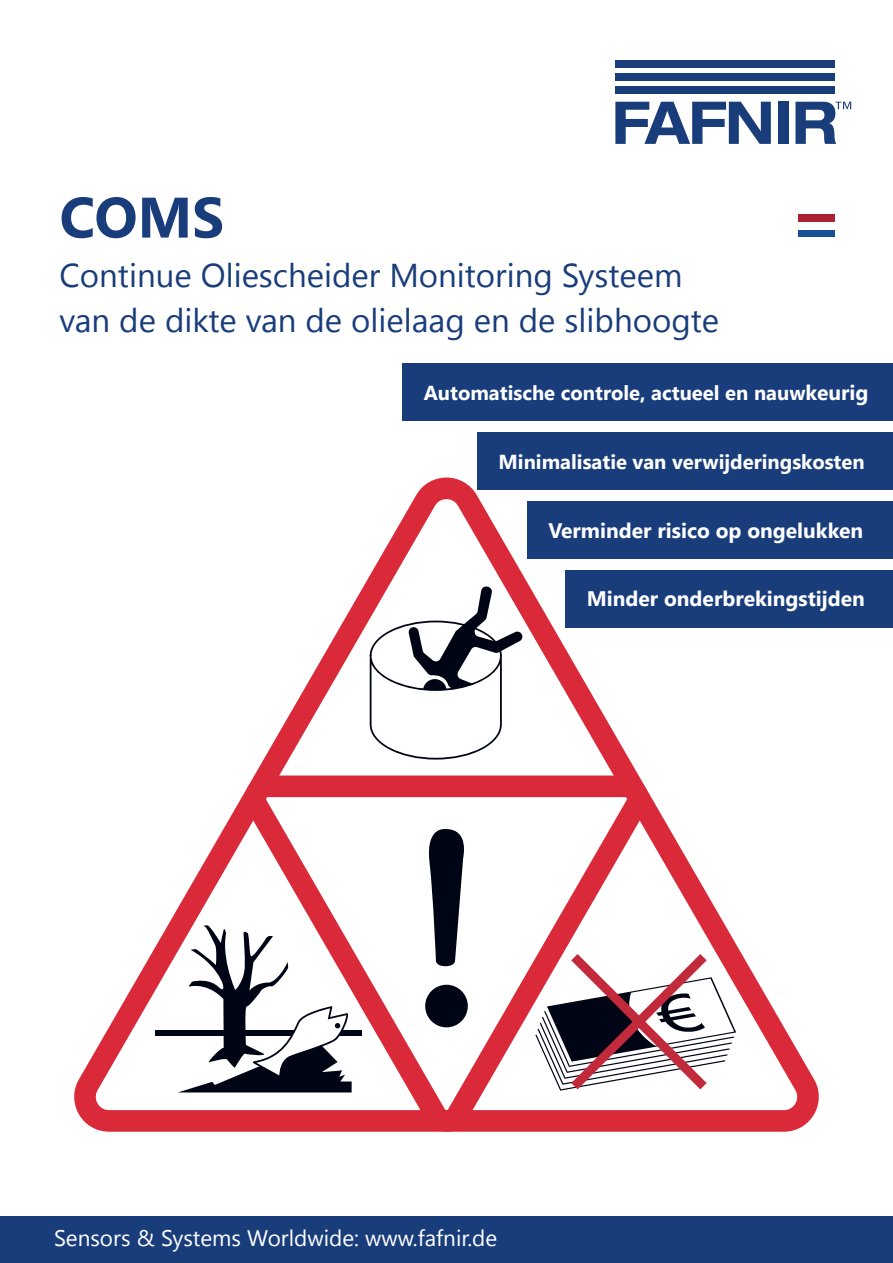
<style>
.page{position:relative;width:893px;height:1263px;background:#fff}
.page>*{position:absolute;margin:0;border:0;box-sizing:border-box;transform-origin:0 0}
.t1{font:700 57px "Segoe UI";color:#193d7b}
.t2{font:33px/45px "Segoe UI";color:#193d7b}
.t3{font:22.5px "Segoe UI";color:#fff}
.t4{font:700 21px "Segoe UI";color:#fff}
.t5{font:700 20.25px "Segoe UI";color:#fff}
.s1{font-size:21px}
</style>
<div class="page">
<div style="left:0;top:1216px;width:893px;height:47px;background:#193d7b"></div>
<svg style="left:615px;top:102px;width:156px;height:42px"></svg>
<div style="left:778px;top:102px;width:10px;height:42px;background:#193d7b"></div>
<div style="left:615px;top:86px;width:220px;height:8px;background:#193d7b"></div>
<div style="left:615px;top:73px;width:220px;height:8px;background:#193d7b"></div>
<div style="left:615px;top:60px;width:220px;height:8px;background:#193d7b"></div>
<svg style="left:795px;top:102px;width:56px;height:42px"></svg>
<div style="left:566px;top:570px;width:327px;height:58px;background:#193d7b"></div>
<div style="left:477px;top:432px;width:416px;height:58px;background:#193d7b"></div>
<div style="left:402px;top:364px;width:491px;height:57px;background:#193d7b"></div>
<div style="left:527px;top:501px;width:366px;height:58px;background:#193d7b"></div>
<svg style="left:74px;top:477px;width:745px;height:655px"></svg>
<svg style="left:223px;top:765px;width:442px;height:367px"></svg>
<svg style="left:425px;top:825px;width:45px;height:141px"></svg>
<div style="left:425px;top:985px;width:43px;height:42px;background:#000515;border-radius:50%"></div>
<svg style="left:370px;top:586px;width:153px;height:173px"></svg>
<div style="left:156px;top:1030px;width:206px;height:5px;background:#000515"></div>
<svg style="left:178px;top:925px;width:174px;height:167px"></svg>
<svg style="left:535px;top:954px;width:201px;height:137px"></svg>
<div style="left:799px;top:215px;width:36px;height:22px;background:#165194"></div>
<div style="left:799px;top:215px;width:36px;height:15px;background:#fff"></div>
<div style="left:799px;top:215px;width:36px;height:7px;background:#ac2132"></div>
<h1 class="t1" style="left:60px;top:177px;width:166px">COMS</h1>
<h2 class="t2" style="left:60px;top:251px;width:661px">Continue Oliescheider Monitoring Systeem van de dikte van de olielaag en de slibhoogte</h2>
<p class="t5" style="left:424px;top:378px;width:446px">Automatische controle, actueel en nauw<span class="s1">keurig</span></p>
<p class="t5" style="left:499px;top:447px;width:368px">Minimalisatie van verwijderingskosten</p>
<p class="t4" style="left:549px;top:515px;width:316px">Verminder risico op ongelukken</p>
<p class="t4" style="left:587px;top:584px;width:280px">Minder onderbrekingstijden</p>
<p class="t3" style="left:54px;top:1222px;width:445px">Sensors &amp; Systems Worldwide: www.fafnir.de</p>
</div>
